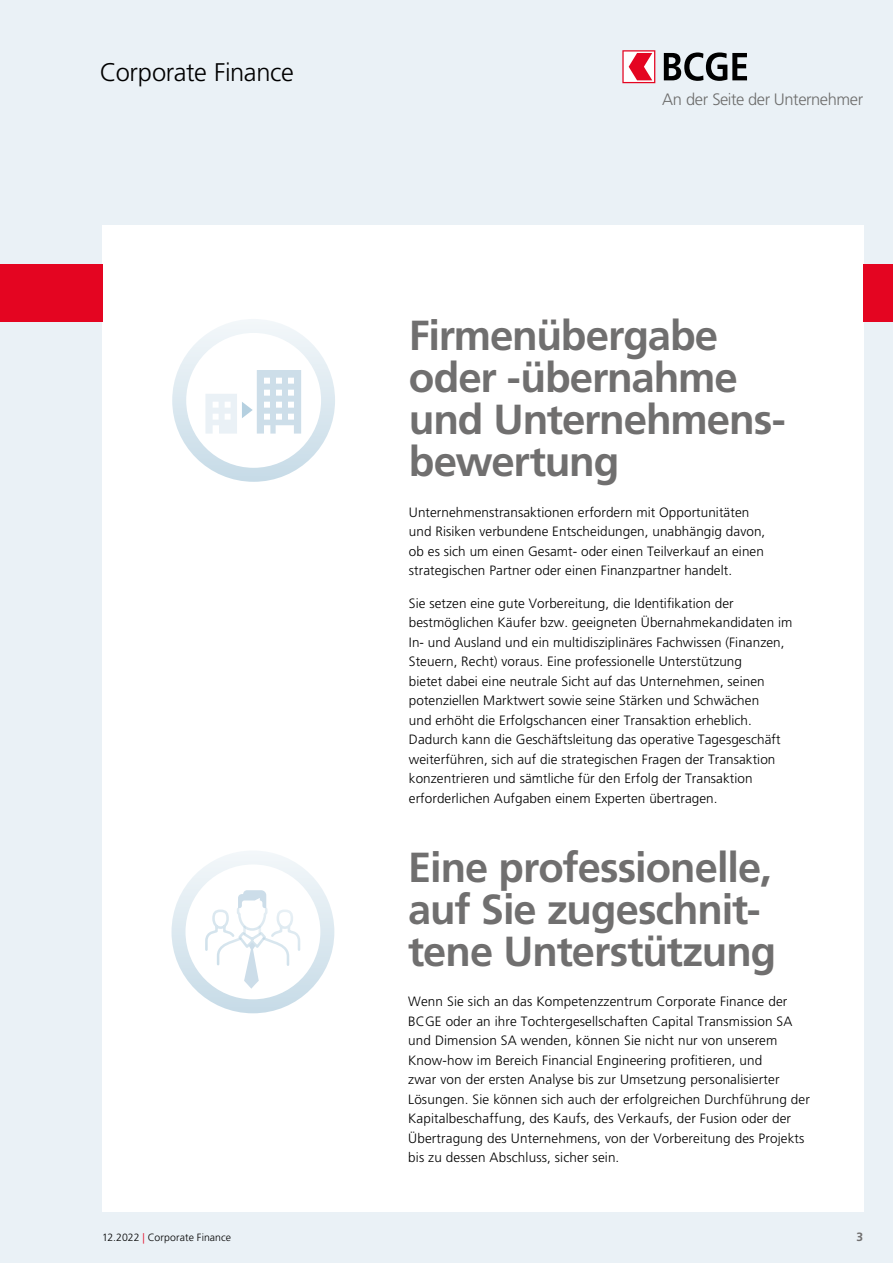
<style>
.page{position:relative;width:893px;height:1263px;background:#eaf1f6}
.page>*{position:absolute;margin:0;border:0;box-sizing:border-box;transform-origin:0 0}
.t1{font:700 42px/42px "Frutiger LT Std";letter-spacing:-.025em;color:#706f6f}
.t2{font:300 25.5px "Frutiger LT Std";letter-spacing:-.015em;color:#000}
.t3{font:300 16.5px "Frutiger";letter-spacing:-.025em;color:#6d6d6c}
.t4{font:300 13.5px/19.5px "Frutiger LT Std";letter-spacing:.005em;color:#000}
.t5{font:700 12px "Frutiger LT Std";color:#706f6f}
.t6{font:300 10.5px "Frutiger LT Std";letter-spacing:.005em;color:#000}
.s1{color:#e40521}
</style>
<div class="page">
<div style="left:102px;top:225px;width:761px;height:987px;background:#fff"></div>
<div style="left:0;top:264px;width:102px;height:57px;background:#e40521"></div>
<div style="left:863px;top:264px;width:30px;height:57px;background:#e40521"></div>
<div style="left:171px;top:850px;width:163px;height:163px;background:linear-gradient(to bottom,#f4f8fa,#c7dbe7);border-radius:50%"></div>
<div style="left:185px;top:864px;width:135px;height:135px;background:#fff;border-radius:50%"></div>
<svg style="left:204px;top:890px;width:98px;height:99px"></svg>
<div style="left:172px;top:319px;width:163px;height:163px;background:linear-gradient(to bottom,#f3f7fa,#c7dbe7);border-radius:50%"></div>
<div style="left:186px;top:333px;width:135px;height:135px;background:#fff;border-radius:50%"></div>
<svg style="left:205px;top:370px;width:96px;height:64px"></svg>
<svg style="left:622px;top:50px;width:33px;height:33px"></svg>
<svg style="left:664px;top:52px;width:83px;height:29px"></svg>
<h2 class="t2" style="left:100px;top:58px;width:195px">Corporate Finance</h2>
<p class="t6" style="left:102px;top:1232px;width:131px">12.2022 <span class="s1">|</span> Corporate Finance</p>
<p class="t3" style="left:662px;top:90px;width:202px">An der Seite der Unternehmer</p>
<h1 class="t1" style="left:409px;top:315px;width:378px">Firmenübergabe oder -übernahme und Unternehmens&shy;bewertung</h1>
<p class="t4" style="left:409px;top:503px;width:358px">Unternehmenstransaktionen erfordern mit Opportunitäten und Risiken verbundene Entscheidungen, unabhängig davon, ob es sich um einen Gesamt- oder einen Teilverkauf an einen strategischen Partner oder einen Finanzpartner handelt.</p>
<p class="t4" style="left:409px;top:593px;width:385px">Sie setzen eine gute Vorbereitung, die Identifikation der bestmöglichen Käufer bzw. geeigneten Übernahmekandidaten im In- und Ausland und ein multidisziplinäres Fachwissen (Finanzen, Steuern, Recht) voraus. Eine professionelle Unterstützung<br>bietet dabei eine neutrale Sicht auf das Unternehmen, seinen potenziellen Marktwert sowie seine Stärken und Schwächen<br>und erhöht die Erfolgschancen einer Transaktion erheblich.<br>Dadurch kann die Geschäftsleitung das operative Tagesgeschäft weiterführen, sich auf die strategischen Fragen der Transaktion konzentrieren und sämtliche für den Erfolg der Transaktion erforderlichen Aufgaben einem Experten übertragen.</p>
<h1 class="t1" style="left:408px;top:846px;width:370px">Eine professionelle, auf Sie zugeschnit&shy;tene Unterstützung</h1>
<p class="t4" style="left:408px;top:992px;width:403px">Wenn Sie sich an das Kompetenzzentrum Corporate Finance der BCGE oder an ihre Tochtergesellschaften Capital Transmission SA und Dimension SA wenden, können Sie nicht nur von unserem Know-how im Bereich Financial Engineering profitieren, und<br>zwar von der ersten Analyse bis zur Umsetzung personalisierter Lösungen. Sie können sich auch der erfolgreichen Durchführung der Kapitalbeschaffung, des Kaufs, des Verkaufs, der Fusion oder der Übertragung des Unternehmens, von der Vorbereitung des Projekts bis zu dessen Abschluss, sicher sein.</p>
<p class="t5" style="left:856px;top:1230px;width:8px">3</p>
</div>
